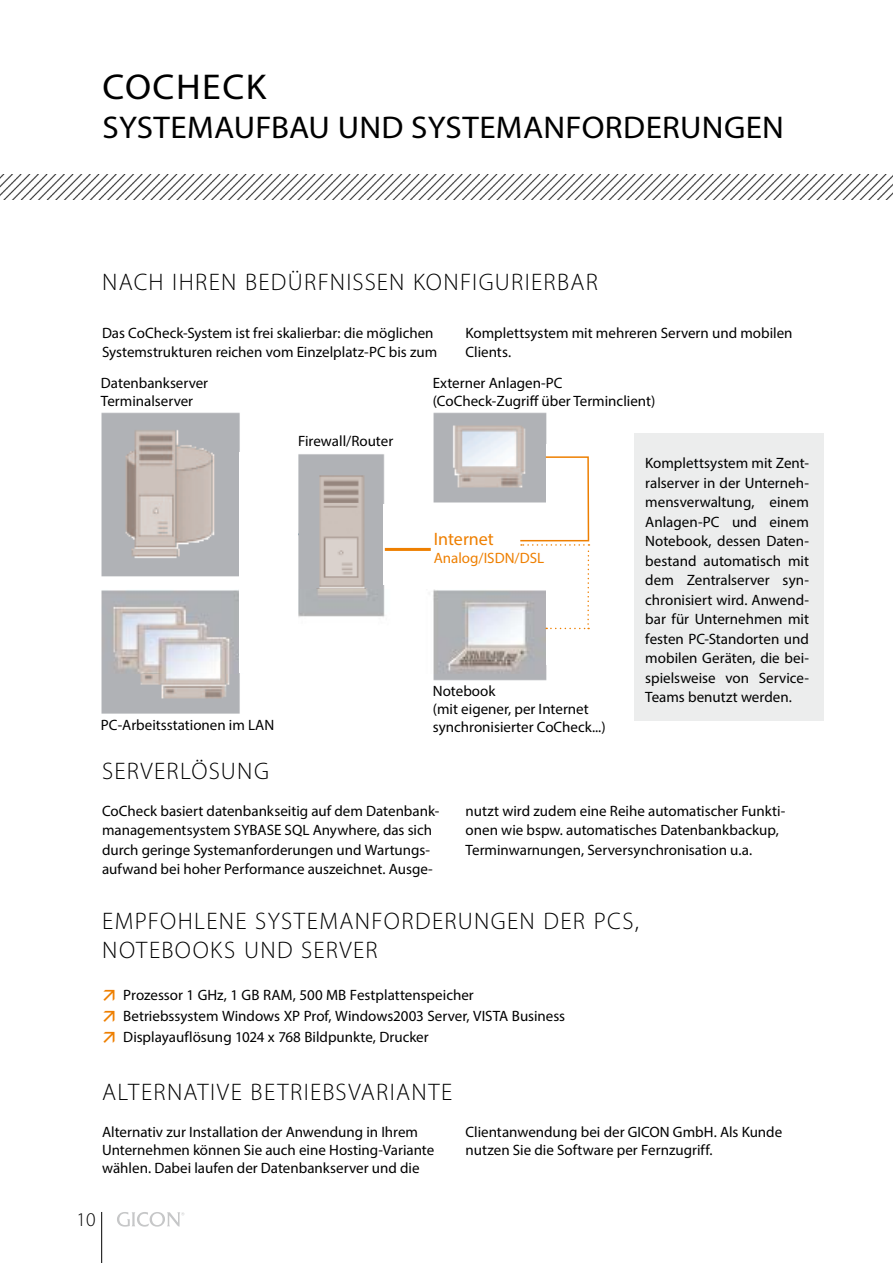
<style>
.page{position:relative;width:893px;height:1263px;background:#fff}
.page>*{position:absolute;margin:0;border:0;box-sizing:border-box;transform-origin:0 0}
.t1{font:36px "Myriad Pro";letter-spacing:.04em;color:#000;scale:1.05 1}
.t2{font:31.5px "Myriad Pro";letter-spacing:.01em;color:#000;scale:1.05 1}
.t3{font:300 24px/28.8px "Myriad Pro";letter-spacing:.055em;color:#000}
.t4{font:300 19.5px "Myriad Pro";color:#000}
.t5{font:18px "Myriad Pro";color:#ee7f00}
.t6{font:15px/19.5px "Myriad Pro";color:#000}
.t7{font:15px "Myriad Pro";color:#ee7f00}
</style>
<div class="page">
<img style="left:101px;top:412px;width:581px;height:302px">
<hr style="left:101px;top:1212px;width:1px;height:51px;background:#000">
<svg style="left:117px;top:1212px;width:67px;height:14px"></svg>
<img style="left:0;top:174px;width:893px;height:26px">
<div style="left:634px;top:434px;width:189px;height:287px;background:#eceded"></div>
<div style="left:427px;top:684px;width:190px;height:66px;background:#fff"></div>
<div style="left:286px;top:415px;width:135px;height:37px;background:#fff"></div>
<div style="left:240px;top:452px;width:58px;height:221px;background:#fff"></div>
<div style="left:384px;top:504px;width:233px;height:80px;background:#fff"></div>
<div style="left:546px;top:445px;width:71px;height:220px;background:#fff"></div>
<hr style="left:385px;top:548px;width:46px;height:3px;background:#ee7f00">
<svg style="left:519px;top:456px;width:71px;height:173px"></svg>
<h1 class="t1" style="left:102px;top:65px;width:158px">COCHECK</h1>
<h2 class="t2" style="left:102px;top:108px;width:651px">SYSTEMAUFBAU UND SYSTEMANFORDERUNGEN</h2>
<h3 class="t3" style="left:102px;top:268px;width:497px">NACH IHREN BEDÜRFNISSEN KONFIGURIERBAR</h3>
<p class="t6" style="left:102px;top:323px;width:337px">Das CoCheck-System ist frei skalierbar: die möglichen<br>Systemstrukturen reichen vom Einzelplatz-PC bis zum</p>
<p class="t6" style="left:466px;top:323px;width:328px">Komplettsystem mit mehreren Servern und mobilen<br>Clients.</p>
<p class="t6" style="left:101px;top:373px;width:109px;line-height:18px">Datenbankserver<br>Terminalserver</p>
<p class="t6" style="left:433px;top:373px;width:224px;line-height:18px">Externer Anlagen-PC (CoCheck-Zugriff über Terminclient)</p>
<p class="t6" style="left:298px;top:431px;width:97px">Firewall/Router</p>
<p class="t5" style="left:434px;top:528px;width:62px">Internet</p>
<p class="t7" style="left:434px;top:548px;width:112px">Analog/ISDN/DSL</p>
<p class="t6" style="left:101px;top:715px;width:175px">PC-Arbeitsstationen im LAN</p>
<h3 class="t3" style="left:102px;top:756px;width:168px">SERVERLÖSUNG</h3>
<p class="t6" style="left:433px;top:682px;width:174px;line-height:18px">Notebook<br>(mit eigener, per Internet synchronisierter CoCheck...)</p>
<p class="t6" style="left:645px;top:453px;width:165px;text-align:justify">Komplettsystem mit Zent&shy;ralserver in der Unterneh&shy;mensverwaltung, einem Anlagen-PC und einem Notebook, dessen Daten&shy;bestand automatisch mit dem Zentralserver syn&shy;chronisiert wird. Anwend&shy;bar für Unternehmen mit festen PC-Standorten und mobilen Geräten, die bei&shy;spielsweise von Service-Teams benutzt werden.</p>
<p class="t6" style="left:102px;top:801px;width:339px">CoCheck basiert datenbankseitig auf dem Datenbank&shy;managementsystem SYBASE SQL Anywhere, das sich durch geringe Systemanforderungen und Wartungs&shy;aufwand bei hoher Performance auszeichnet. Ausge-</p>
<p class="t6" style="left:466px;top:801px;width:321px">nutzt wird zudem eine Reihe automatischer Funkti&shy;onen wie bspw. automatisches Datenbankbackup,<br>Terminwarnungen, Serversynchronisation u.a.</p>
<h3 class="t3" style="left:102px;top:906px;width:538px">EMPFOHLENE SYSTEMANFORDERUNGEN DER PCS,<br>NOTEBOOKS UND SERVER</h3>
<p class="t6" style="left:123px;top:984px;width:443px;line-height:21px">Prozessor 1 GHz, 1 GB RAM, 500 MB Festplattenspeicher<br>Betriebssystem Windows XP Prof, Windows2003 Server, VISTA Business<br>Displayauflösung 1024 x 768 Bildpunkte, Drucker</p>
<h3 class="t3" style="left:102px;top:1077px;width:352px">ALTERNATIVE BETRIEBSVARIANTE</h3>
<p class="t6" style="left:102px;top:1122px;width:334px;line-height:18px">Alternativ zur Installation der Anwendung in Ihrem<br>Unternehmen können Sie auch eine Hosting-Variante wählen. Dabei laufen der Datenbankserver und die</p>
<p class="t6" style="left:466px;top:1122px;width:318px;line-height:18px">Clientanwendung bei der GICON GmbH. Als Kunde nutzen Sie die Software per Fernzugriff.</p>
<h3 class="t4" style="left:77px;top:1207px;width:21px">10</h3>
</div>
